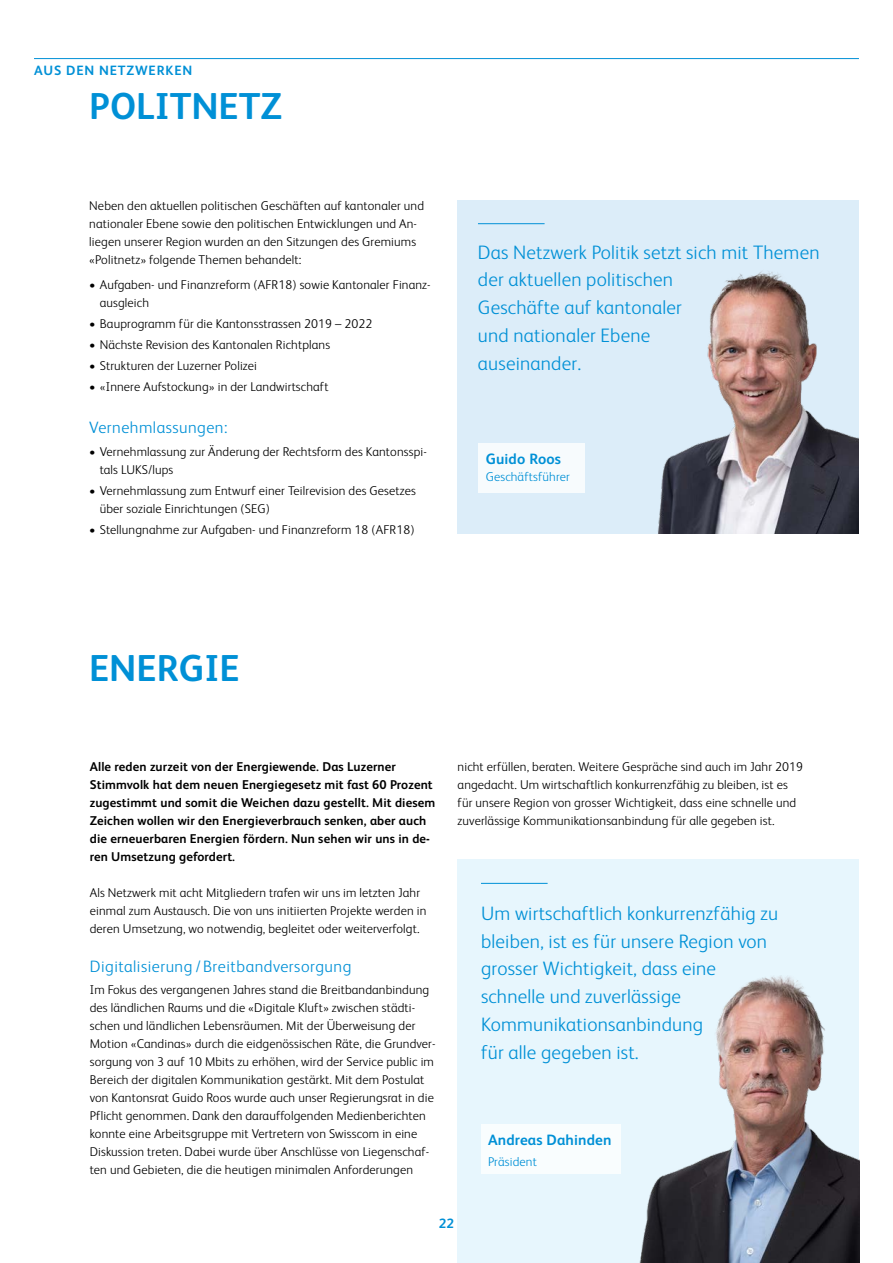
<style>
.page{position:relative;width:893px;height:1263px;background:#fff}
.page>*{position:absolute;margin:0;border:0;box-sizing:border-box;transform-origin:0 0}
.t1{font:700 37.5px "FS Albert";color:#0090d6}
.t2{font:300 19.5px/27.8px "FS Albert";letter-spacing:.01em;color:#0090d6}
.t3{font:300 16.5px "FS Albert";letter-spacing:.03em;color:#0090d6}
.t4{font:700 15px "FS Albert";letter-spacing:.01em;color:#0090d6}
.t5{font:700 13.5px "FS Albert";letter-spacing:.06em;color:#0090d6}
.t6{font:300 12.75px/18px "FS Albert";letter-spacing:.01em;color:#000}
.t7{font:700 12.75px/18px "FS Albert";letter-spacing:.01em;color:#000}
.t8{font:300 12.75px "FS Albert";letter-spacing:.01em;color:#0090d6}
</style>
<div class="page">
<div style="left:458px;top:859px;width:401px;height:404px;background:#e7f6fd"></div>
<img style="left:639px;top:976px;width:220px;height:287px">
<div style="left:481px;top:1124px;width:140px;height:50px;background:#fff"></div>
<hr style="left:34px;top:58px;width:825px;height:1px;background:#0090d6">
<div style="left:457px;top:200px;width:402px;height:334px;background:#dcedf9"></div>
<img style="left:658px;top:271px;width:201px;height:263px">
<div style="left:479px;top:443px;width:106px;height:50px;background:#f7fbfd"></div>
<hr style="left:478px;top:223px;width:67px;height:1px;background:#0090d6">
<hr style="left:481px;top:883px;width:67px;height:1px;background:#0090d6">
<p class="t5" style="left:34px;top:62px;width:160px">AUS DEN NETZWERKEN</p>
<h1 class="t1" style="left:89px;top:80px;width:194px">POLITNETZ</h1>
<p class="t6" style="left:89px;top:196px;width:336px">Neben den aktuellen politischen Geschäften auf kantonaler und nationaler Ebene sowie den politischen Entwicklungen und An&shy;liegen unserer Region wurden an den Sitzungen des Gremiums «Politnetz» folgende Themen behandelt:</p>
<p class="t6" style="left:100px;top:275px;width:332px;text-indent:-11px">• Aufgaben- und Finanzreform (AFR18) sowie Kantonaler Finanz&shy;ausgleich</p>
<p class="t6" style="left:89px;top:314px;width:285px">• Bauprogramm für die Kantonsstrassen 2019 – 2022</p>
<p class="t6" style="left:89px;top:335px;width:242px">• Nächste Revision des Kantonalen Richtplans</p>
<p class="t6" style="left:89px;top:356px;width:169px">• Strukturen der Luzerner Polizei</p>
<p class="t6" style="left:89px;top:377px;width:241px">• «Innere Aufstockung» in der Landwirtschaft</p>
<p class="t3" style="left:89px;top:417px;width:140px">Vernehmlassungen:</p>
<p class="t6" style="left:100px;top:442px;width:329px;text-indent:-11px">• Vernehmlassung zur Änderung der Rechtsform des Kantonsspi&shy;tals LUKS/lups</p>
<p class="t6" style="left:100px;top:481px;width:318px;text-indent:-11px">• Vernehmlassung zum Entwurf einer Teilrevision des Gesetzes über soziale Einrichtungen (SEG)</p>
<p class="t6" style="left:89px;top:520px;width:327px">• Stellungnahme zur Aufgaben- und Finanzreform 18 (AFR18)</p>
<h2 class="t2" style="left:478px;top:237px;width:343px">Das Netzwerk Politik setzt sich mit Themen der aktuellen politischen<br>Geschäfte auf kantonaler<br>und nationaler Ebene<br>auseinander.</h2>
<p class="t4" style="left:486px;top:449px;width:77px">Guido Roos</p>
<p class="t8" style="left:486px;top:468px;width:86px">Geschäftsführer</p>
<h1 class="t1" style="left:89px;top:642px;width:152px">ENERGIE</h1>
<p class="t7" style="left:90px;top:757px;width:347px">Alle reden zurzeit von der Energiewende. Das Luzerner Stimmvolk hat dem neuen Energiegesetz mit fast 60 Prozent zugestimmt und somit die Weichen dazu gestellt. Mit diesem Zeichen wollen wir den Energieverbrauch senken, aber auch die erneuerbaren Energien fördern. Nun sehen wir uns in de&shy;ren Umsetzung gefordert.</p>
<p class="t6" style="left:90px;top:883px;width:338px">Als Netzwerk mit acht Mitgliedern trafen wir uns im letzten Jahr einmal zum Austausch. Die von uns initiierten Projekte werden in deren Umsetzung, wo notwendig, begleitet oder weiterverfolgt.</p>
<p class="t3" style="left:90px;top:955px;width:263px">Digitalisierung /Breitbandversorgung</p>
<p class="t6" style="left:90px;top:980px;width:347px">Im Fokus des vergangenen Jahres stand die Breitbandanbindung des ländlichen Raums und die «Digitale Kluft» zwischen städti&shy;schen und ländlichen Lebensräumen. Mit der Überweisung der Motion «Candinas» durch die eidgenössischen Räte, die Grundver&shy;sorgung von 3 auf 10 Mbits zu erhöhen, wird der Service public im Bereich der digitalen Kommunikation gestärkt. Mit dem Postulat von Kantonsrat Guido Roos wurde auch unser Regierungsrat in die Pflicht genommen. Dank den darauffolgenden Medienberichten konnte eine Arbeitsgruppe mit Vertretern von Swisscom in eine Diskussion treten. Dabei wurde über Anschlüsse von Liegenschaf&shy;ten und Gebieten, die die heutigen minimalen Anforderungen</p>
<p class="t6" style="left:458px;top:757px;width:347px">nicht erfüllen, beraten. Weitere Gespräche sind auch im Jahr 2019 angedacht. Um wirtschaftlich konkurrenzfähig zu bleiben, ist es für unsere Region von grosser Wichtigkeit, dass eine schnelle und zuverlässige Kommunikationsanbindung für alle gegeben ist.</p>
<h2 class="t2" style="left:481px;top:898px;width:299px">Um wirtschaftlich konkurrenzfähig zu bleiben, ist es für unsere Region von grosser Wichtigkeit, dass eine schnelle und zuverlässige<br>Kommunikationsanbindung<br>für alle gegeben ist.</h2>
<p class="t4" style="left:488px;top:1129px;width:125px">Andreas Dahinden</p>
<p class="t8" style="left:488px;top:1153px;width:50px">Präsident</p>
<p class="t5" style="left:439px;top:1214px;width:17px">22</p>
</div>
